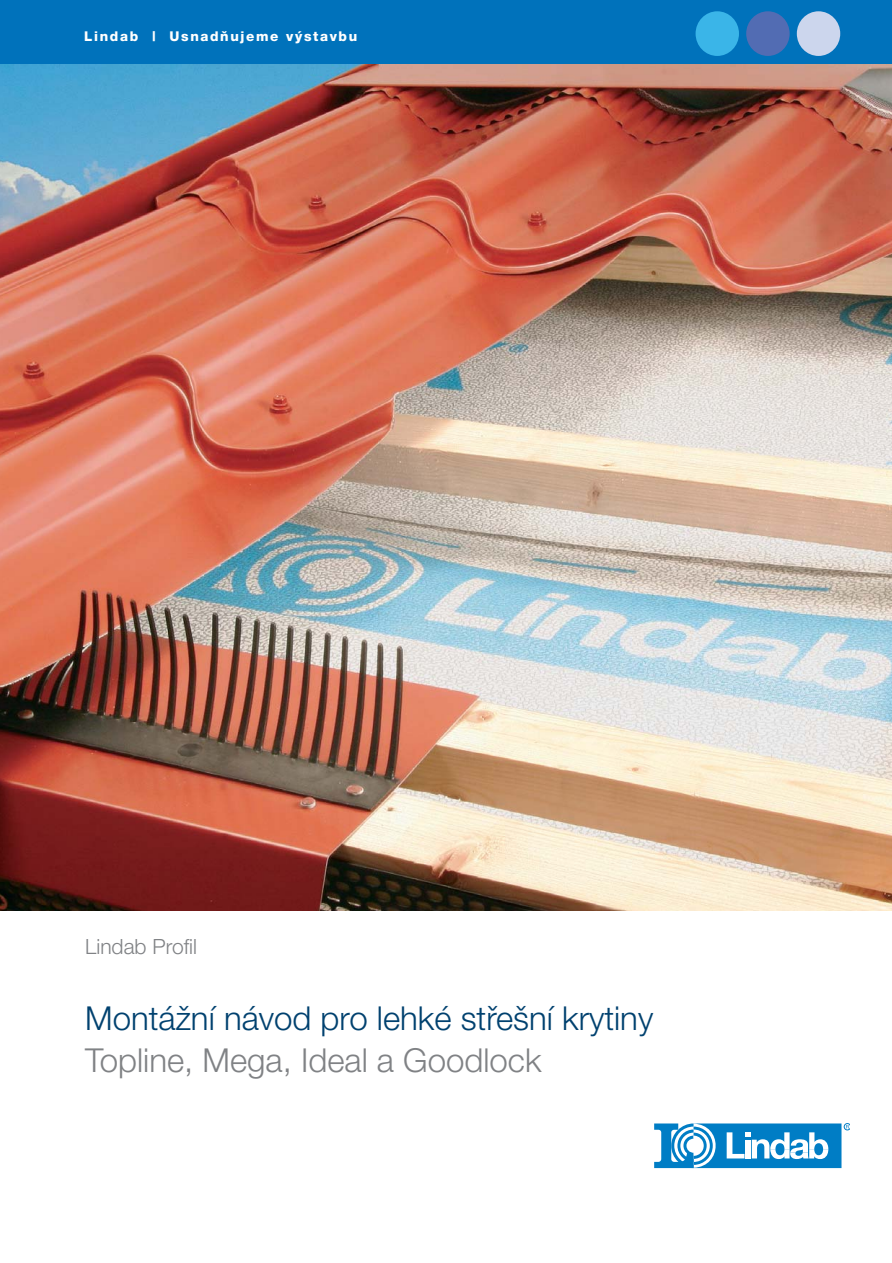
<style>
.page{position:relative;width:892px;height:1263px;background:#fff}
.page>*{position:absolute;margin:0;border:0;box-sizing:border-box;transform-origin:0 0}
.t1{font:300 33px "Helvetica Neue CE";color:#00416f}
.t2{font:300 33px "Helvetica Neue CE";color:#808285}
.t3{font:300 21px "Helvetica Neue CE";color:#808285}
.t4{font:800 13.5px "Helvetica Neue CE";letter-spacing:.12em;color:#fff}
</style>
<div class="page">
<svg style="left:654px;top:1123px;width:195px;height:45px"></svg>
<div style="left:0;top:0;width:892px;height:64px;background:#0072bb"></div>
<div style="left:695px;top:11px;width:44px;height:45px;background:#3ab5e8;border-radius:50%"></div>
<div style="left:746px;top:11px;width:43px;height:45px;background:#526cb3;border-radius:50%"></div>
<div style="left:796px;top:11px;width:44px;height:45px;background:#ccd6ed;border-radius:50%"></div>
<img style="left:0;top:64px;width:892px;height:847px">
<p class="t4" style="left:84px;top:31px;width:274px">Lindab | Usnadňujeme výstavbu</p>
<p class="t3" style="left:85px;top:939px;width:113px">Lindab Profil</p>
<p class="t1" style="left:85px;top:1006px;width:569px">Montážní návod pro lehké střešní krytiny</p>
<p class="t2" style="left:85px;top:1048px;width:458px">Topline, Mega, Ideal a Goodlock</p>
</div>
